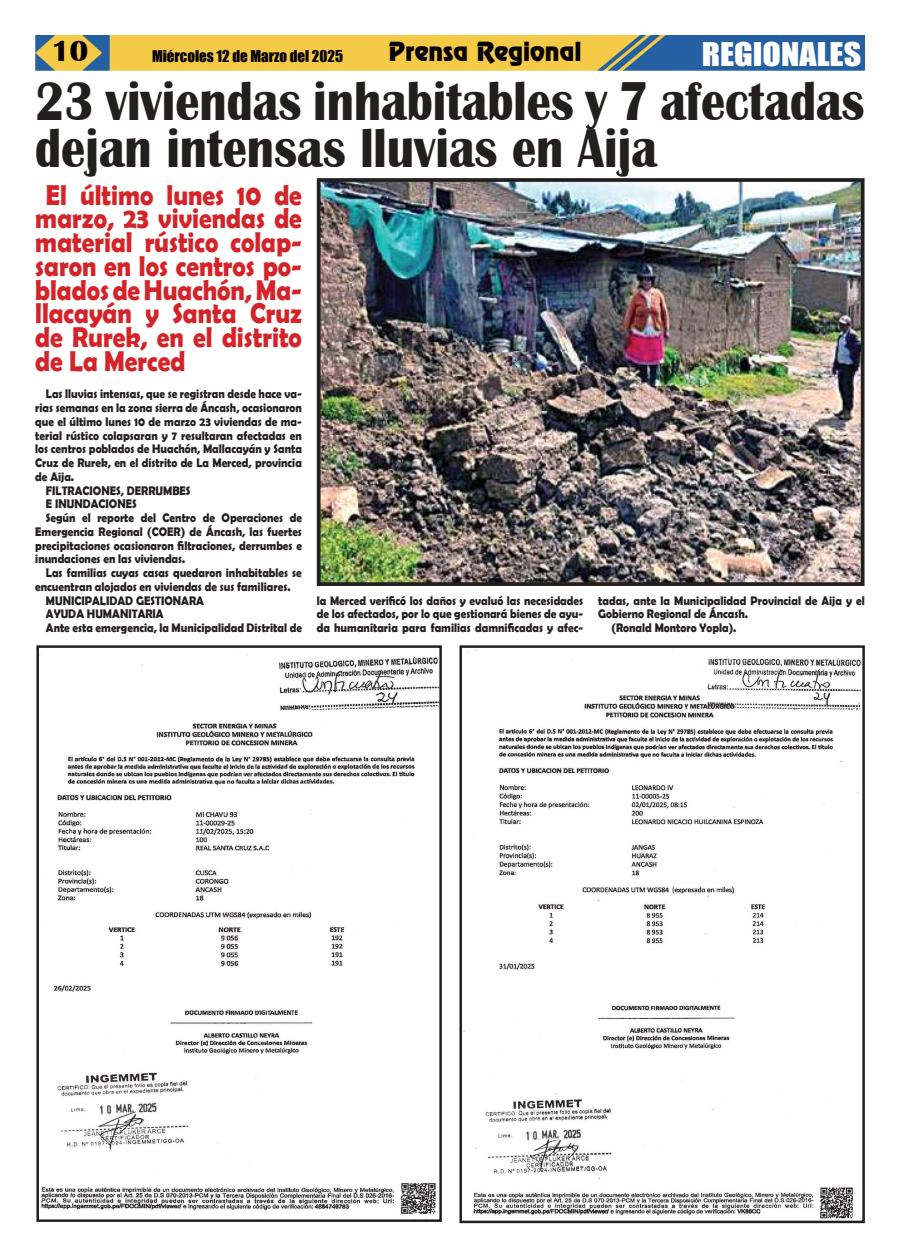
<style>
.page{position:relative;width:900px;height:1258px;background:#fff}
.page>*{position:absolute;margin:0;border:0;box-sizing:border-box;transform-origin:0 0}
.t1{font:700 56.38px/47.5px "Britannic";color:#241f1f;scale:.86 1}
.t2{font:30px "Impact";color:#fff;scale:1.13 1}
.t3{font:700 30px "Britannic";color:#060000}
.t4{font:700 28.75px/23.8px "Berlin Sans FB Demi";color:#d42429;text-align:justify;scale:.88 1}
.t5{font:23.75px "Renfrew Normal";color:#060000}
.t6{font:15px "Impact";color:#060000}
.t7{font:700 12.5px/13.8px "Berlin Sans FB Demi";color:#241f1f;text-align:justify;scale:.9 1}
</style>
<div class="page">
<img style="left:35px;top:35px;width:830px;height:36px">
<img style="left:322px;top:183px;width:538px;height:398px">
<div style="left:317px;top:178px;width:548px;height:408px;border:4px solid #241f1f"></div>
<img style="left:39px;top:654px;width:400px;height:564px">
<div style="left:36px;top:645px;width:406px;height:577px;border:2px solid #241f1f"></div>
<img style="left:463px;top:649px;width:398px;height:570px">
<div style="left:459px;top:645px;width:406px;height:578px;border:2px solid #241f1f"></div>
<h2 class="t3" style="left:52px;top:34px;width:38px">10</h2>
<p class="t6" style="left:152px;top:45px;width:193px">Miércoles 12 de Marzo del 2025</p>
<h3 class="t5" style="left:389px;top:36px;width:194px">Prensa Regional</h3>
<h2 class="t2" style="left:702px;top:31px;width:143px">REGIONALES</h2>
<h1 class="t1" style="left:35px;top:78px;width:966px">23 viviendas inhabitables y 7 afectadas dejan intensas lluvias en Aija</h1>
<h3 class="t4" style="left:35px;top:182px;width:305px;text-indent:11px">El último lunes 10 de marzo, 23 viviendas de material rústico colap&shy;saron en los centros po&shy;blados de Huachón, Ma&shy;llacayán y Santa Cruz de Rurek, en el distrito de La Merced</h3>
<p class="t7" style="left:46px;top:387px;width:286px">Las lluvias intensas, que se registran desde hace va-</p>
<p class="t7" style="left:35px;top:401px;width:298px">rias semanas en la zona sierra de Áncash, ocasionaron</p>
<p class="t7" style="left:35px;top:415px;width:298px">que el último lunes 10 de marzo 23 viviendas de ma-</p>
<p class="t7" style="left:35px;top:428px;width:298px">terial rústico colapsaran y 7 resultaran afectadas en</p>
<p class="t7" style="left:35px;top:442px;width:298px">los centros poblados de Huachón, Mallacayán y Santa</p>
<p class="t7" style="left:35px;top:456px;width:298px">Cruz de Rurek, en el distrito de La Merced, provincia</p>
<p class="t7" style="left:35px;top:470px;width:45px">de Aija.</p>
<p class="t7" style="left:46px;top:483px;width:162px">FILTRACIONES, DERRUMBES</p>
<p class="t7" style="left:46px;top:497px;width:103px">E INUNDACIONES</p>
<p class="t7" style="left:46px;top:511px;width:286px">Según el reporte del Centro de Operaciones de</p>
<p class="t7" style="left:35px;top:525px;width:298px">Emergencia Regional (COER) de Áncash, las fuertes</p>
<p class="t7" style="left:35px;top:538px;width:298px">precipitaciones ocasionaron filtraciones, derrumbes e</p>
<p class="t7" style="left:35px;top:552px;width:168px">inundaciones en las viviendas.</p>
<p class="t7" style="left:46px;top:566px;width:286px">Las familias cuyas casas quedaron inhabitables se</p>
<p class="t7" style="left:35px;top:580px;width:285px">encuentran alojados en viviendas de sus familiares.</p>
<p class="t7" style="left:46px;top:593px;width:177px">MUNICIPALIDAD GESTIONARA</p>
<p class="t7" style="left:46px;top:607px;width:133px">AYUDA HUMANITARIA</p>
<p class="t7" style="left:46px;top:621px;width:286px">Ante esta emergencia, la Municipalidad Distrital de</p>
<p class="t7" style="left:317px;top:593px;width:297px">la Merced verificó los daños y evaluó las necesidades de los afectados, por lo que gestionará bienes de ayu&shy;da humanitaria para familias damnificadas y afec-</p>
<p class="t7" style="left:598px;top:593px;width:298px">tadas, ante la Municipalidad Provincial de Aija y el</p>
<p class="t7" style="left:598px;top:607px;width:168px">Gobierno Regional de Áncash.</p>
<p class="t7" style="left:612px;top:621px;width:140px">(Ronald Montoro Yopla).</p>
</div>
